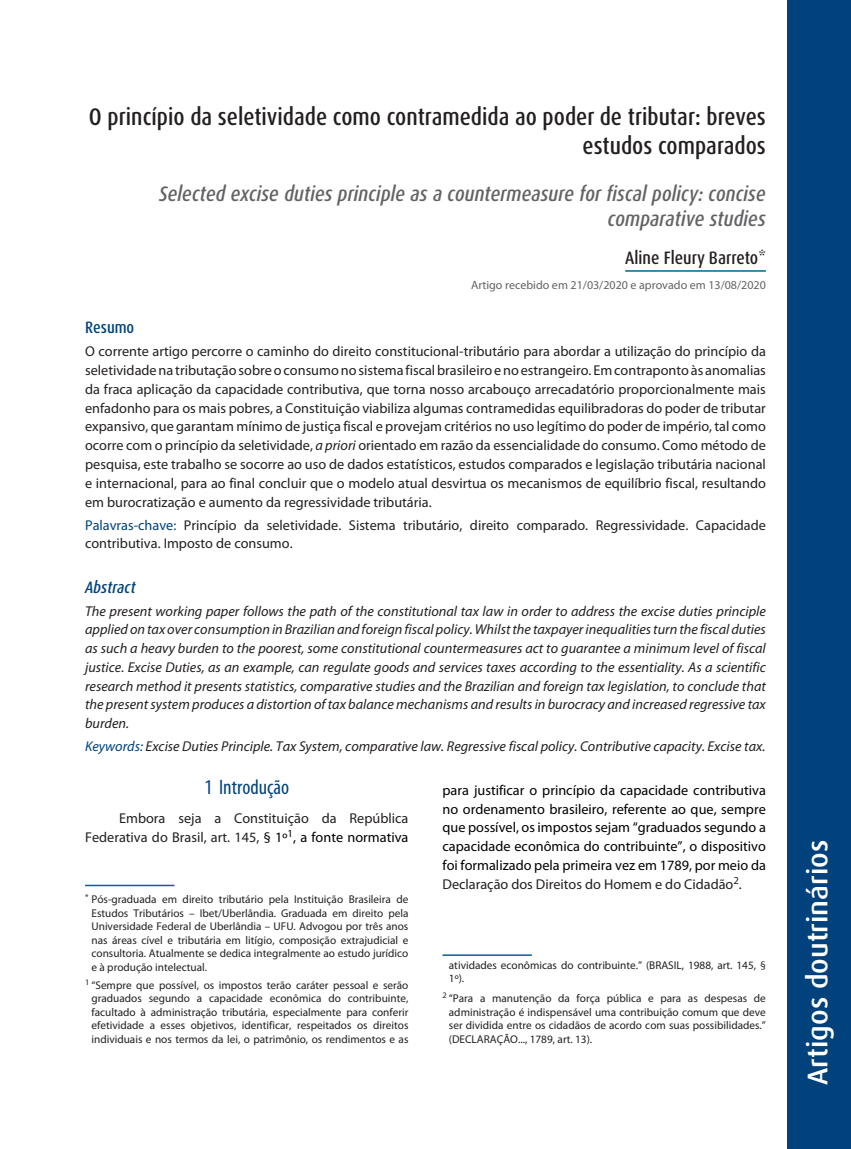
<style>
.page{position:relative;width:851px;height:1149px;background:#fff}
.page>*{position:absolute;margin:0;border:0;box-sizing:border-box;transform-origin:0 0}
.t1{font:500 28.5px "Dax Pro";color:#fff}
._00_-_TÍTULO{font:500 condensed 24px/28.8px "Dax Pro";color:#231f20;text-align:right}
._00_-_Título_em_ingl{font:italic 500 condensed 21px/25.2px "Dax Pro";color:#636366;text-align:right}
._02_-_SUBTÍTULO{font:condensed 21px "Myriad Pro";color:#01427c}
._01_-_AUTOR{font:500 condensed 18px "Dax Pro";color:#231f20}
._00_-_Resumo_abstrac{font:italic 500 condensed 16.5px "Dax Pro";color:#01427c}
._00_-_Resumo_abstrac-2{font:500 condensed 16.5px "Dax Pro";color:#01427c}
._03_-_TEXTO_RESUMO{font:14.25px/18.8px "Myriad Pro";color:#231f20;text-align:justify}
._03_-_TEXTO_RESUMO-2{font:italic 14.25px/18.8px "Myriad Pro";color:#231f20;text-align:justify}
._03_-_TEXTO{font:14.25px/18.8px "Myriad Pro";color:#000;text-align:justify}
._03_-_TEXTO-2{font:14.25px/18.8px "Myriad Pro";color:#231f20;text-align:right}
._03_1_-_Artigo_Receb{font:12px "Myriad Pro";color:#636366}
._09_-_NOTAS{font:11.25px/13.5px "Myriad Pro";color:#231f20;text-align:justify}
.s1{font-style:italic}
.s2{color:#01427c}
.s3{color:#000}
.s4{color:#231f20}
</style>
<div class="page">
<div style="left:787px;top:0;width:63px;height:1148px;background:#01427c"></div>
<hr style="left:625px;top:270px;width:140px;height:1px;background:#006494">
<hr style="left:85px;top:884px;width:89px;height:1px;background:#006494">
<hr style="left:442px;top:954px;width:89px;height:1px;background:#006494">
<p class="_00_-_TÍTULO" style="left:89px;top:103px;width:678px">O princípio da seletividade como contramedida ao poder de tributar: breves estudos comparados</p>
<p class="_00_-_Título_em_ingl" style="left:159px;top:181px;width:608px">Selected excise duties principle as a countermeasure for fiscal policy: concise comparative studies</p>
<p class="_01_-_AUTOR" style="left:625px;top:246px;width:142px">Aline Fleury Barreto*</p>
<p class="_03_1_-_Artigo_Receb" style="left:471px;top:277px;width:296px">Artigo recebido em 21/03/2020 e aprovado em 13/08/2020</p>
<p class="_00_-_Resumo_abstrac-2" style="left:85px;top:317px;width:51px">Resumo</p>
<p class="_03_-_TEXTO_RESUMO" style="left:85px;top:342px;width:682px">O corrente artigo percorre o caminho do direito constitucional-tributário para abordar a utilização do princípio da seletividade na tributação sobre o consumo no sistema fiscal brasileiro e no estrangeiro. Em contraponto às anomalias da fraca aplicação da capacidade contributiva, que torna nosso arcabouço arrecadatório proporcionalmente mais enfadonho para os mais pobres, a Constituição viabiliza algumas contramedidas equilibradoras do poder de tributar expansivo, que garantam mínimo de justiça fiscal e provejam critérios no uso legítimo do poder de império, tal como ocorre com o princípio da seletividade, <span class="s1">a priori</span> orientado em razão da essencialidade do consumo. Como método de pesquisa, este trabalho se socorre ao uso de dados estatísticos, estudos comparados e legislação tributária nacional e internacional, para ao final concluir que o modelo atual desvirtua os mecanismos de equilíbrio fiscal, resultando em burocratização e aumento da regressividade tributária.</p>
<p class="_03_-_TEXTO_RESUMO" style="left:85px;top:515px;width:682px"><span class="s2">Palavras-chave:</span> Princípio da seletividade. Sistema tributário, direito comparado. Regressividade. Capacidade contributiva. Imposto de consumo.</p>
<p class="_00_-_Resumo_abstrac" style="left:85px;top:576px;width:52px">Abstract</p>
<p class="_03_-_TEXTO_RESUMO-2" style="left:85px;top:601px;width:682px">The present working paper follows the path of the constitutional tax law in order to address the excise duties principle applied on tax over consumption in Brazilian and foreign fiscal policy. Whilst the taxpayer inequalities turn the fiscal duties as such a heavy burden to the poorest, some constitutional countermeasures act to guarantee a minimum level of fiscal justice. Excise Duties, as an example, can regulate goods and services taxes according to the essentiality. As a scientific research method it presents statistics, comparative studies and the Brazilian and foreign tax legislation, to conclude that the present system produces a distortion of tax balance mechanisms and results in burocracy and increased regressive tax burden.</p>
<p class="_03_-_TEXTO_RESUMO-2" style="left:85px;top:736px;width:681px"><span class="s2">Keywords:</span> Excise Duties Principle. Tax System, comparative law. Regressive fiscal policy. Contributive capacity. Excise tax.</p>
<p class="_02_-_SUBTÍTULO" style="left:204px;top:774px;width:86px">1 Introdução</p>
<p class="_03_-_TEXTO-2" style="left:85px;top:808px;width:325px">Embora seja a Constituição da República<br>Federativa do Brasil, art. 145, <span class="s3">§ 1º</span><sup>1</sup><span class="s3">, a fonte normativa</span></p>
<p class="_03_-_TEXTO" style="left:442px;top:780px;width:325px">para justificar o princípio da capacidade contributiva no ordenamento brasileiro, referente ao que, sempre que possível, os impostos sejam “graduados segundo a capacidade econômica do contribuinte”, o dispositivo foi formalizado pela primeira vez em 1789, por meio da <span class="s4">Declaração dos Direitos do Homem e do Cidadão</span><sup>2</sup><span class="s4">.</span></p>
<p class="_09_-_NOTAS" style="left:91px;top:892px;width:318px;text-indent:-6px"><sup>*</sup> Pós-graduada em direito tributário pela Instituição Brasileira de Estudos Tributários – Ibet/Uberlândia. Graduada em direito pela Universidade Federal de Uberlândia – UFU. Advogou por três anos nas áreas cível e tributária em litígio, composição extrajudicial e consultoria. Atualmente se dedica integralmente ao estudo jurídico e à produção intelectual.</p>
<p class="_09_-_NOTAS" style="left:85px;top:977px;width:325px;text-align:center"><sup>1</sup> “Sempre que possível, os impostos terão caráter pessoal e serão graduados segundo a capacidade econômica do contribuinte, facultado à administração tributária, especialmente para conferir efetividade a esses objetivos, identificar, respeitados os direitos individuais e nos termos da lei, o patrimônio, os rendimentos e as</p>
<p class="_09_-_NOTAS" style="left:449px;top:957px;width:318px">atividades econômicas do contribuinte.” (BRASIL, 1988, art. 145, §<br>1º).</p>
<p class="_09_-_NOTAS" style="left:449px;top:991px;width:318px;text-indent:-6px"><sup>2</sup> “Para a manutenção da força pública e para as despesas de administração é indispensável uma contribuição comum que deve ser dividida entre os cidadãos de acordo com suas possibilidades.” (DECLARAÇÃO..., 1789, art. 13).</p>
<h1 class="t1" style="left:799px;top:1084px;width:247px;rotate:-90deg">Artigos doutrinários</h1>
</div>
